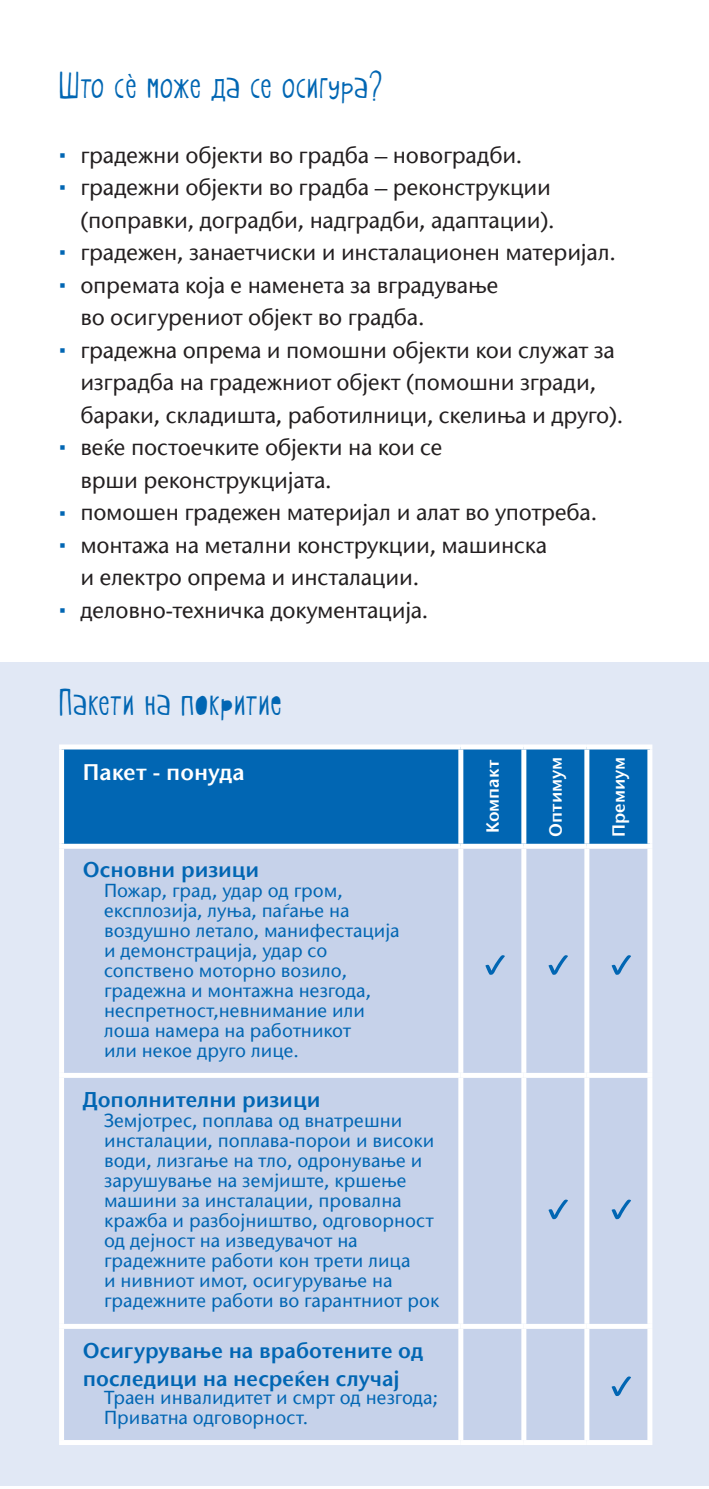
<style>
.page{position:relative;width:709px;height:1489px;background:#fff}
.page>*{position:absolute;margin:0;border:0;box-sizing:border-box;transform-origin:0 0}
.наслови{font:42.5px "Oyster Cyrillic";letter-spacing:.025em;color:#0166b3}
.t1{font:500 22.5px/32.5px "Stone Sans ITC";letter-spacing:-.01em;color:#231f20}
.текст{font:600 22.5px "Stone Sans ITC";color:#fff}
.tabela{font:600 21.25px/27.5px "Stone Sans ITC";color:#0166b3}
.tabela-2{font:500 18.75px/20px "Stone Sans ITC";color:#0166b3}
.текст-2{font:600 17.5px "Stone Sans ITC";color:#fff}
.s1{font-family:"Oyster Stencil Cyrillic"}
</style>
<div class="page">
<div style="left:0;top:661px;width:709px;height:823px;background:#e1e8f5"></div>
<div style="left:64px;top:749px;width:583px;height:94px;background:#0166b3"></div>
<div style="left:64px;top:848px;width:583px;height:591px;background:#c6d2ea"></div>
<div style="left:458px;top:749px;width:5px;height:94px;background:#fff"></div>
<div style="left:521px;top:749px;width:5px;height:94px;background:#fff"></div>
<div style="left:584px;top:749px;width:5px;height:94px;background:#fff"></div>
<div style="left:59px;top:843px;width:402px;height:5px;background:#fff"></div>
<div style="left:461px;top:843px;width:63px;height:5px;background:#fff"></div>
<div style="left:458px;top:848px;width:5px;height:224px;background:#fff"></div>
<div style="left:524px;top:843px;width:63px;height:5px;background:#fff"></div>
<div style="left:521px;top:848px;width:5px;height:224px;background:#fff"></div>
<div style="left:587px;top:843px;width:65px;height:5px;background:#fff"></div>
<div style="left:584px;top:848px;width:5px;height:224px;background:#fff"></div>
<div style="left:59px;top:1072px;width:402px;height:5px;background:#fff"></div>
<div style="left:461px;top:1072px;width:63px;height:5px;background:#fff"></div>
<div style="left:458px;top:1077px;width:5px;height:246px;background:#fff"></div>
<div style="left:524px;top:1072px;width:63px;height:5px;background:#fff"></div>
<div style="left:521px;top:1077px;width:5px;height:246px;background:#fff"></div>
<div style="left:587px;top:1072px;width:65px;height:5px;background:#fff"></div>
<div style="left:584px;top:1077px;width:5px;height:246px;background:#fff"></div>
<div style="left:59px;top:1323px;width:402px;height:5px;background:#fff"></div>
<div style="left:461px;top:1323px;width:63px;height:5px;background:#fff"></div>
<div style="left:458px;top:1328px;width:5px;height:111px;background:#fff"></div>
<div style="left:524px;top:1323px;width:63px;height:5px;background:#fff"></div>
<div style="left:521px;top:1328px;width:5px;height:111px;background:#fff"></div>
<div style="left:587px;top:1323px;width:65px;height:5px;background:#fff"></div>
<div style="left:584px;top:1328px;width:5px;height:111px;background:#fff"></div>
<div style="left:59px;top:1439px;width:402px;height:5px;background:#fff"></div>
<div style="left:461px;top:1439px;width:63px;height:5px;background:#fff"></div>
<div style="left:524px;top:1439px;width:63px;height:5px;background:#fff"></div>
<div style="left:587px;top:1439px;width:65px;height:5px;background:#fff"></div>
<div style="left:59px;top:744px;width:402px;height:5px;background:#fff"></div>
<div style="left:59px;top:749px;width:5px;height:94px;background:#fff"></div>
<div style="left:461px;top:744px;width:63px;height:5px;background:#fff"></div>
<div style="left:524px;top:744px;width:63px;height:5px;background:#fff"></div>
<div style="left:587px;top:744px;width:65px;height:5px;background:#fff"></div>
<div style="left:647px;top:749px;width:5px;height:94px;background:#fff"></div>
<div style="left:59px;top:848px;width:5px;height:224px;background:#fff"></div>
<div style="left:647px;top:848px;width:5px;height:224px;background:#fff"></div>
<div style="left:59px;top:1077px;width:5px;height:246px;background:#fff"></div>
<div style="left:647px;top:1077px;width:5px;height:246px;background:#fff"></div>
<div style="left:59px;top:1328px;width:5px;height:111px;background:#fff"></div>
<div style="left:647px;top:1328px;width:5px;height:111px;background:#fff"></div>
<svg style="left:548px;top:955px;width:20px;height:19px"></svg>
<svg style="left:485px;top:955px;width:20px;height:19px"></svg>
<svg style="left:548px;top:1199px;width:20px;height:20px"></svg>
<svg style="left:611px;top:955px;width:20px;height:19px"></svg>
<svg style="left:611px;top:1199px;width:20px;height:20px"></svg>
<svg style="left:611px;top:1376px;width:20px;height:19px"></svg>
<p class="наслови" style="left:59px;top:63px;width:325px">Што сè може да се осигура?</p>
<p class="t1" style="left:80px;top:138px;width:443px">градежни објекти во градба – новоградби.</p>
<p class="t1" style="left:80px;top:171px;width:476px">градежни објекти во градба – реконструкции (поправки, доградби, надградби, адаптации).</p>
<p class="t1" style="left:80px;top:236px;width:537px">градежен, занаетчиски и инсталационен материјал.</p>
<p class="t1" style="left:80px;top:268px;width:419px">опремата која е наменета за вградување во осигурениот објект во градба.</p>
<p class="t1" style="left:80px;top:333px;width:544px">градежна опрема и помошни објекти кои служат за изградба на градежниот објект (помошни згради, бараки, складишта, работилници, скелиња и друго).</p>
<p class="t1" style="left:80px;top:431px;width:364px">веќе постоечките објекти на кои се врши реконструкцијата.</p>
<p class="t1" style="left:80px;top:496px;width:518px">помошен градежен материјал и алат во употреба.</p>
<p class="t1" style="left:80px;top:528px;width:468px">монтажа на метални конструкции, машинска и електро опрема и инсталации.</p>
<p class="t1" style="left:80px;top:593px;width:349px">деловно-техничка документација.</p>
<p class="наслови" style="left:59px;top:681px;width:224px">Пакети на <span class="s1">покритие</span></p>
<p class="текст" style="left:83px;top:758px;width:163px">Пакет - понуда</p>
<p class="текст-2" style="left:481px;top:833px;width:75px;rotate:-90deg">Компакт</p>
<p class="текст-2" style="left:544px;top:836px;width:81px;rotate:-90deg">Oптимум</p>
<p class="текст-2" style="left:607px;top:836px;width:82px;rotate:-90deg">Премиум</p>
<p class="tabela" style="left:83px;top:855px;width:178px">Основни ризици</p>
<p class="tabela-2" style="left:104px;top:880px;width:297px">Пожар, град, удар од гром, експлозија, луња, паѓање на воздушно летало, манифестација и демонстрација, удар со сопствено моторно возило, градежна и монтажна незгода, неспретност,невнимание или лоша намера на работникот<br>или некое друго лице.</p>
<p class="tabela" style="left:83px;top:1085px;width:239px">Дополнителни ризици</p>
<p class="tabela-2" style="left:104px;top:1110px;width:337px">Зeмјотрес, поплава од внатрешни инсталации, поплава-порои и високи води, лизгање на тло, одронување и зарушување на земјиште, кршење машини за инсталации, провална кражба и разбојништво, одговорност од дејност на изведувачот на градежните работи кон трети лица<br>и нивниот имот, осигурување на градежните работи во гарантниот рок</p>
<p class="tabela" style="left:83px;top:1336px;width:342px">Осигурување на вработените од последици на несреќен случај</p>
<p class="tabela-2" style="left:104px;top:1387px;width:335px">Траен инвалидитет и смрт од незгода;</p>
<p class="tabela-2" style="left:104px;top:1407px;width:205px">Приватна одговорност.</p>
</div>
